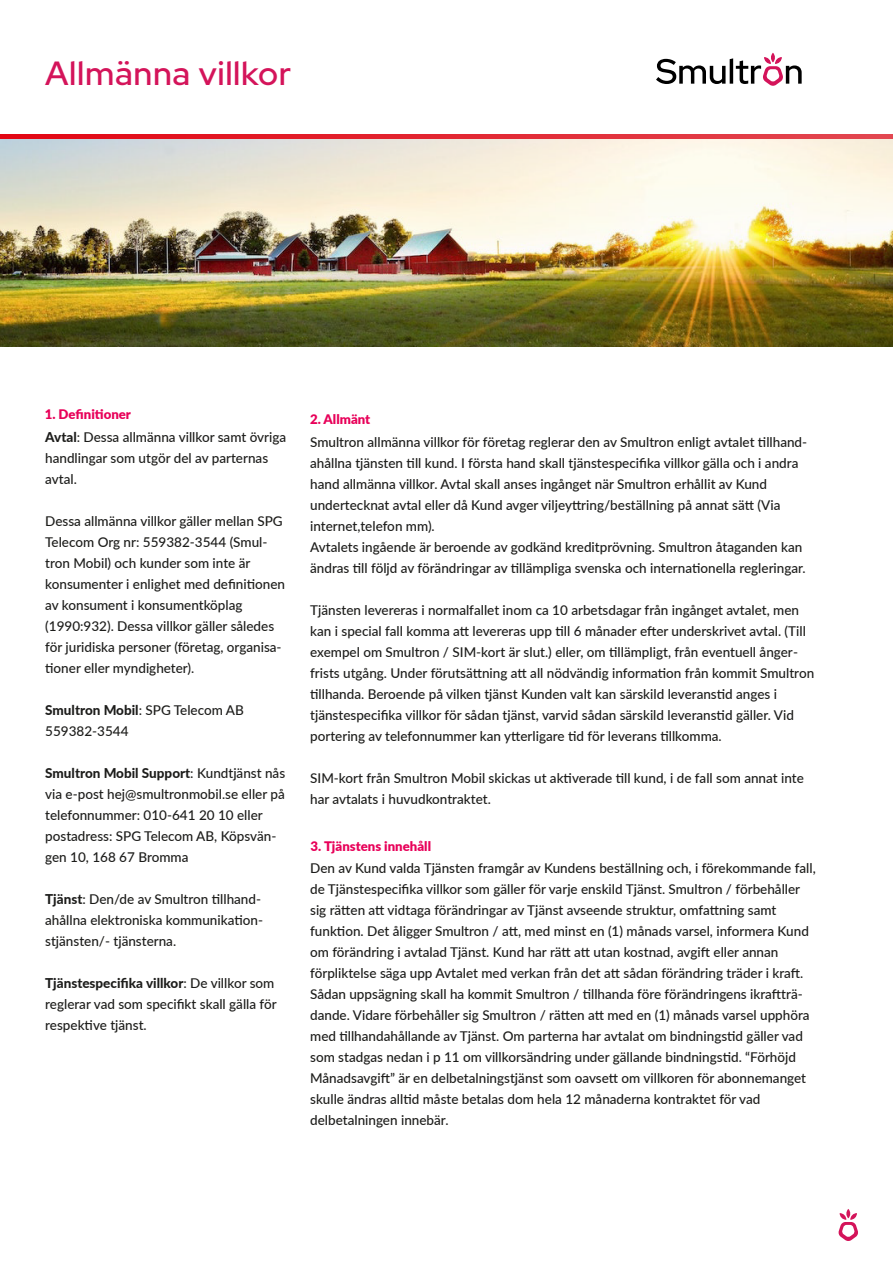
<style>
.page{position:relative;width:893px;height:1263px;background:#fff}
.page>*{position:absolute;margin:0;border:0;box-sizing:border-box;transform-origin:0 0}
.t1{font:500 33.3px "Red Hat Display";letter-spacing:.02em;color:#d4145a}
.t2{font:500 13.5px/21px "Lato";color:#1d1d1b}
.t3{font:900 13.2px "Lato";color:#e80059}
.s1{font-weight:800}
</style>
<div class="page">
<svg style="left:0;top:134px;width:893px;height:5px;background:#e22631"></svg>
<img style="left:0;top:139px;width:893px;height:208px">
<svg style="left:838px;top:1209px;width:20px;height:32px"></svg>
<svg style="left:656px;top:53px;width:146px;height:33px"></svg>
<h1 class="t1" style="left:45px;top:51px;width:248px">Allmänna villkor</h1>
<p class="t3" style="left:45px;top:404px;width:88px">1. Definitioner</p>
<p class="t3" style="left:310px;top:409px;width:62px">2. Allmänt</p>
<p class="t2" style="left:45px;top:426px;width:242px"><span class="s1">Avtal</span>: Dessa allmänna villkor samt övriga handlingar som utgör del av parternas avtal.</p>
<p class="t2" style="left:45px;top:510px;width:241px">Dessa allmänna villkor gäller mellan SPG Telecom Org nr: 559382-3544 (Smul&shy;tron Mobil) och kunder som inte är konsumenter i enlighet med definitionen av konsument i konsumentköplag (1990:932). Dessa villkor gäller således för juridiska personer (företag, organisa&shy;tioner eller myndigheter).</p>
<p class="t2" style="left:45px;top:699px;width:200px"><span class="s1">Smultron Mobil</span>: SPG Telecom AB<br>559382-3544</p>
<p class="t2" style="left:45px;top:762px;width:241px"><span class="s1">Smultron Mobil Support</span>: Kundtjänst nås via e-post hej@smultronmobil.se eller på telefonnummer: 010-641 20 10 eller postadress: SPG Telecom AB, Köpsvän&shy;gen 10, 168 67 Bromma</p>
<p class="t2" style="left:45px;top:888px;width:219px"><span class="s1">Tjänst</span>: Den/de av Smultron tillhand&shy;ahållna elektroniska kommunikation&shy;stjänsten/- tjänsterna.</p>
<p class="t2" style="left:45px;top:972px;width:233px"><span class="s1">Tjänstespecifika villkor</span>: De villkor som reglerar vad som specifikt skall gälla för respektive tjänst.</p>
<p class="t2" style="left:310px;top:431px;width:499px">Smultron allmänna villkor för företag reglerar den av Smultron enligt avtalet tillhand&shy;ahållna tjänsten till kund. I första hand skall tjänstespecifika villkor gälla och i andra hand allmänna villkor. Avtal skall anses ingånget när Smultron erhållit av Kund undertecknat avtal eller då Kund avger viljeyttring/beställning på annat sätt (Via internet,telefon mm).<br>Avtalets ingående är beroende av godkänd kreditprövning. Smultron åtaganden kan ändras till följd av förändringar av tillämpliga svenska och internationella regleringar.</p>
<p class="t2" style="left:310px;top:599px;width:506px">Tjänsten levereras i normalfallet inom ca 10 arbetsdagar från ingånget avtalet, men kan i special fall komma att levereras upp till 6 månader efter underskrivet avtal. (Till exempel om Smultron / SIM-kort är slut.) eller, om tillämpligt, från eventuell ånger&shy;frists utgång. Under förutsättning att all nödvändig information från kommit Smultron tillhanda. Beroende på vilken tjänst Kunden valt kan särskild leveranstid anges i tjänstespecifika villkor för sådan tjänst, varvid sådan särskild leveranstid gäller. Vid portering av telefonnummer kan ytterligare tid för leverans tillkomma.</p>
<p class="t2" style="left:310px;top:767px;width:495px">SIM-kort från Smultron Mobil skickas ut aktiverade till kund, i de fall som annat inte har avtalats i huvudkontraktet.</p>
<p class="t3" style="left:311px;top:836px;width:122px">3. Tjänstens innehåll</p>
<p class="t2" style="left:310px;top:857px;width:507px">Den av Kund valda Tjänsten framgår av Kundens beställning och, i förekommande fall, de Tjänstespecifika villkor som gäller för varje enskild Tjänst. Smultron / förbehåller sig rätten att vidtaga förändringar av Tjänst avseende struktur, omfattning samt funktion. Det åligger Smultron / att, med minst en (1) månads varsel, informera Kund om förändring i avtalad Tjänst. Kund har rätt att utan kostnad, avgift eller annan förpliktelse säga upp Avtalet med verkan från det att sådan förändring träder i kraft.<br>Sådan uppsägning skall ha kommit Smultron / tillhanda före förändringens ikraftträ&shy;dande. Vidare förbehåller sig Smultron / rätten att med en (1) månads varsel upphöra med tillhandahållande av Tjänst. Om parterna har avtalat om bindningstid gäller vad som stadgas nedan i p 11 om villkorsändring under gällande bindningstid. “Förhöjd Månadsavgift” är en delbetalningstjänst som oavsett om villkoren för abonnemanget skulle ändras alltid måste betalas dom hela 12 månaderna kontraktet för vad delbetalningen innebär.</p>
</div>
